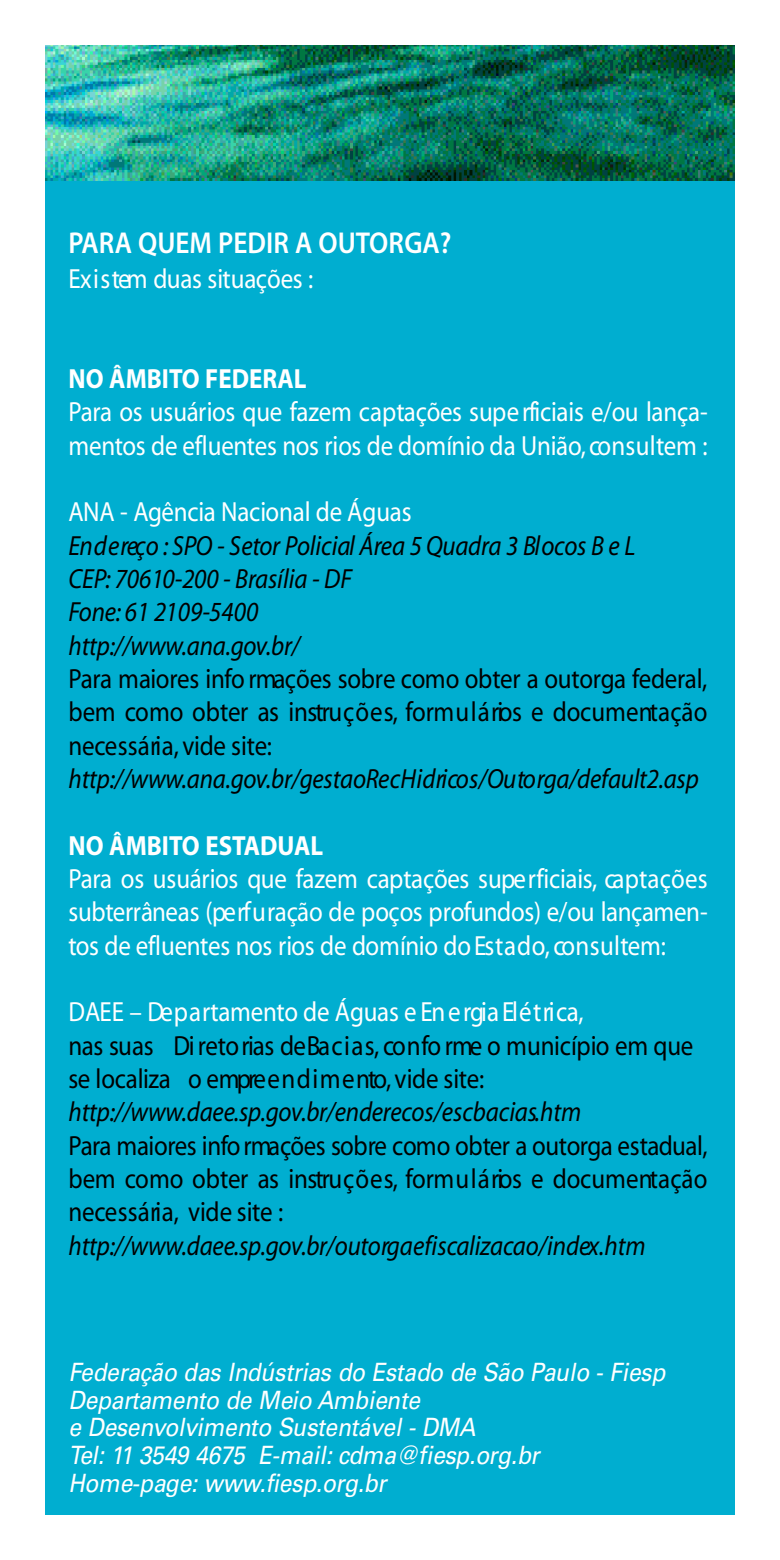
<style>
.page{position:relative;width:780px;height:1560px;background:#fff}
.page>*{position:absolute;margin:0;border:0;box-sizing:border-box;transform-origin:0 0}
.t1{font:30.25px "Myriad MM 565 600";color:#fff;scale:.9 1}
.t2{font:27.75px/33.2px "Myriad MM 400 600";letter-spacing:-.015em;color:#fff;scale:.9 1}
.t3{font:27.75px/33.2px "Myriad MM 400 600";letter-spacing:-.02em;color:#000;text-align:justify;scale:.9 1}
.t4{font:27.75px/33.2px "Myriad MM It 400 600";letter-spacing:-.015em;color:#000;scale:.9 1}
.t5{font:27.75px "Myriad MM 700 600";color:#fff;scale:.9 1}
.t6{font:italic 25.25px/28px "Univers";color:#fff;scale:.9 1}
</style>
<div class="page">
<div style="left:45px;top:45px;width:690px;height:1470px;background:#00aed0"></div>
<img style="left:45px;top:45px;width:690px;height:135px">
<p class="t1" style="left:69px;top:233px;width:427px">PARA QUEM PEDIR A OUTORGA?</p>
<p class="t2" style="left:69px;top:264px;width:273px">Ex i s tem duas situações :</p>
<p class="t5" style="left:69px;top:369px;width:266px">NO ÂMBITO FEDERAL</p>
<p class="t2" style="left:69px;top:398px;width:712px">Pa ra os usuários que fazem captações supe rficiais e/ou lança&shy;m e ntos de efluentes nos rios de domínio da Un iã o, co n s u ltem :</p>
<p class="t2" style="left:69px;top:498px;width:383px">ANA - Agência Nacional de Águas</p>
<p class="t4" style="left:69px;top:531px;width:631px">En d e reço : SPO - Se tor Policial Área 5 Qu a d ra 3 Bl ocos B e L<br>C E P: 70610-200 - Brasília - DF<br>Fo n e : 61 2109-5400<br>h t t p :/ / w w w.a n a .g ov.b r /</p>
<p class="t3" style="left:69px;top:664px;width:711px">Pa ra maiores info rmações sobre como obter a outo rga fe d e ra l, bem como obter as instru ç õ e s, fo rm u l á rios e doc u m e nt a ç ã o n e ce s s á ria , vide site :</p>
<p class="t4" style="left:69px;top:764px;width:702px">h t t p :/ / w w w.a n a .g ov.b r / g e s t a o Re c H id rico s / Ou to rg a / d e f a u lt 2 .a s p</p>
<p class="t5" style="left:69px;top:835px;width:284px">NO ÂMBITO ESTADUAL</p>
<p class="t2" style="left:69px;top:864px;width:712px;text-align:justify">Pa ra os usuários que fazem captações supe rfic ia is, ca p t a ç õ e s s u b te rrâneas (pe rf u ração de poços profundos) e/ou lançamen&shy;to s de efluentes nos rios de domínio do Es t a d o, co n s u lte m :</p>
<p class="t2" style="left:69px;top:998px;width:574px">DAEE – De p a rt a m e nto de Águas e En e rgia El é t ri ca ,</p>
<p class="t3" style="left:69px;top:1031px;width:695px">nas suas Di re to rias de Ba c i a s, co n fo rme o município em que se localiza o empre e n d i m e nto, vide site :</p>
<p class="t4" style="left:69px;top:1098px;width:571px">h t t p :/ / w w w.d a e e.s p.g ov.b r / e n d e re co s / e s c b a c ia s.h t m</p>
<p class="t3" style="left:69px;top:1131px;width:712px">Pa ra maiores info rmações sobre como obter a outo rga estadual, bem como obter as instru ç õ e s, fo rm u l á rios e doc u m e nt a ç ã o n e ce s s á ria , vide site :</p>
<p class="t4" style="left:69px;top:1231px;width:643px">h t t p :/ / w w w.d a e e.s p.g ov.b r / o u to rg a e f is ca liz a ca o / in d ex .h t m</p>
<p class="t6" style="left:69px;top:1360px;width:665px">Federação das Indústrias do Estado de São Paulo - Fiesp D e p a rtamento de Meio Ambiente<br>e Desenvolvimento Sustentável - DMA<br>Tel: 11 3549 4675 E-mail: cdma@fiesp.org.br Home-page: www.fie s p .o rg .b r</p>
</div>
